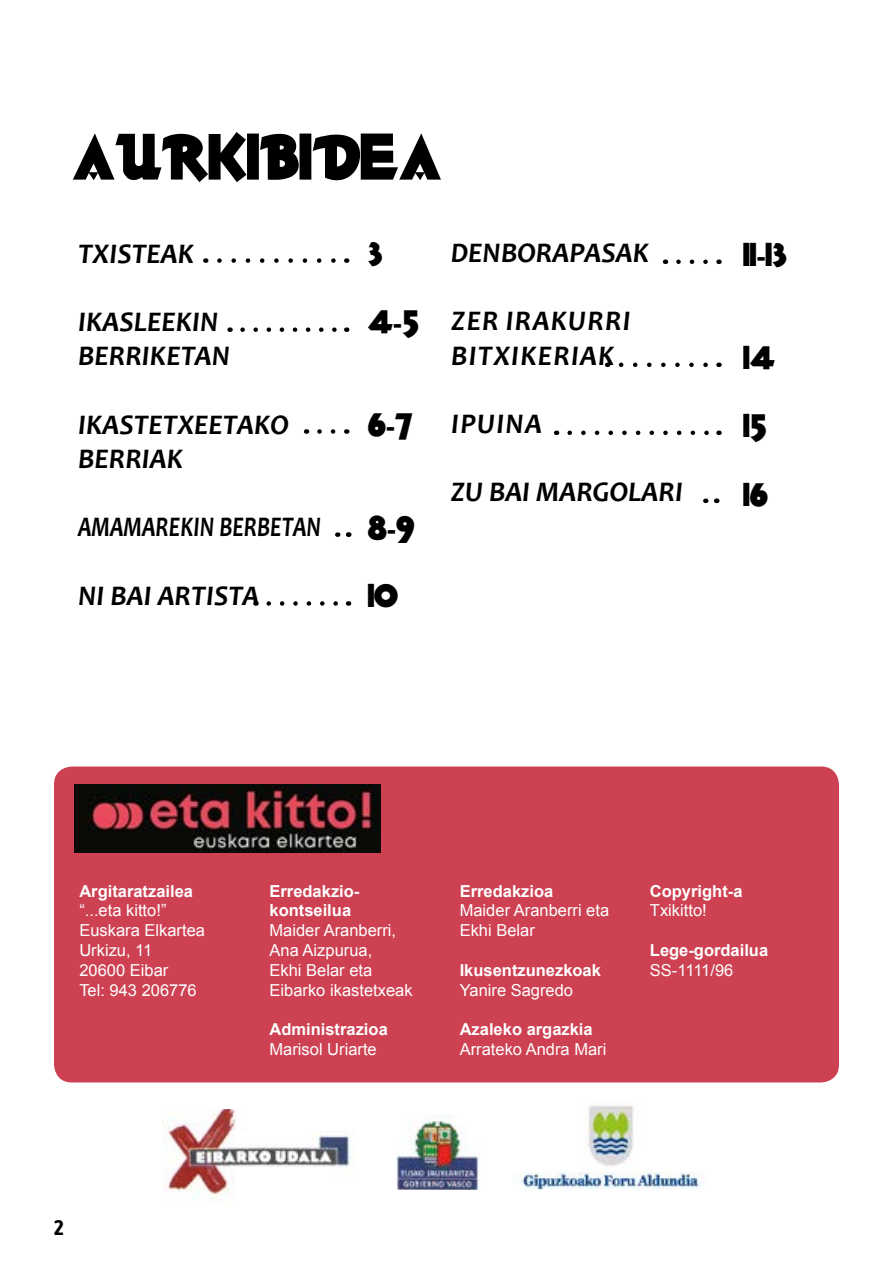
<style>
.page{position:relative;width:893px;height:1263px;background:#fff}
.page>*{position:absolute;margin:0;border:0;box-sizing:border-box;transform-origin:0 0}
.t1{font:57px "Thick Deco";color:#000}
.t2{font:italic 700 28.5px/34.2px "Candara";color:#000}
.t3{font:28.5px "Thick Deco";color:#000}
.t4{font:italic 700 28.5px/34.2px "Candara";letter-spacing:.04em;color:#000}
.t5{font:italic 700 28.5px "Candara";color:#000;scale:.8 1}
.t6{font:700 21px "Asap Condensed";color:#000}
.t7{font:16.5px/19.8px "Arial";color:#fff}
.t8{font:700 16.5px/19.8px "Arial";color:#fff}
</style>
<div class="page">
<img style="left:396px;top:1115px;width:84px;height:74px">
<img style="left:520px;top:1105px;width:181px;height:84px">
<img style="left:163px;top:1109px;width:188px;height:90px">
<svg style="left:219px;top:258px;width:117px;height:5px"></svg>
<svg style="left:243px;top:327px;width:94px;height:5px"></svg>
<svg style="left:319px;top:429px;width:17px;height:5px"></svg>
<svg style="left:337px;top:532px;width:12px;height:5px"></svg>
<svg style="left:269px;top:601px;width:69px;height:5px"></svg>
<svg style="left:570px;top:431px;width:139px;height:4px"></svg>
<svg style="left:678px;top:259px;width:30px;height:5px"></svg>
<svg style="left:621px;top:363px;width:87px;height:4px"></svg>
<svg style="left:705px;top:499px;width:12px;height:4px"></svg>
<div style="left:54px;top:766px;width:785px;height:316px;background:#cd4152;border-radius:18px"></div>
<img style="left:74px;top:784px;width:307px;height:69px">
<h1 class="t1" style="left:72px;top:117px;width:371px">AURKIBIDEA</h1>
<h2 class="t2" style="left:78px;top:236px;width:118px">TXISTEAK</h2>
<h2 class="t3" style="left:368px;top:233px;width:16px">3</h2>
<h2 class="t2" style="left:451px;top:236px;width:200px">DENBORAPASAK</h2>
<h2 class="t2" style="left:78px;top:305px;width:154px">IKASLEEKIN<br>BERRIKETAN</h2>
<h2 class="t3" style="left:368px;top:302px;width:52px">4-5</h2>
<h2 class="t4" style="left:451px;top:304px;width:181px">ZER IRAKURRI<br>BITXIKERIAK</h2>
<h2 class="t2" style="left:78px;top:407px;width:212px">IKASTETXEETAKO<br>BERRIAK</h2>
<h2 class="t3" style="left:368px;top:404px;width:46px">6-7</h2>
<h2 class="t2" style="left:451px;top:407px;width:92px">IPUINA</h2>
<h2 class="t2" style="left:451px;top:475px;width:234px">ZU BAI MARGOLARI</h2>
<h2 class="t5" style="left:78px;top:510px;width:306px">AMAMAREKIN BERBETAN</h2>
<h2 class="t3" style="left:368px;top:507px;width:48px">8-9</h2>
<h2 class="t2" style="left:78px;top:578px;width:183px">NI BAI ARTISTA</h2>
<h2 class="t3" style="left:368px;top:575px;width:32px">10</h2>
<h2 class="t3" style="left:744px;top:235px;width:44px">11-13</h2>
<h2 class="t3" style="left:744px;top:337px;width:33px">14</h2>
<h2 class="t3" style="left:744px;top:406px;width:24px">15</h2>
<h2 class="t3" style="left:744px;top:474px;width:26px">16</h2>
<p class="t8" style="left:79px;top:881px;width:115px">Argitaratzailea</p>
<p class="t7" style="left:79px;top:901px;width:127px">“...eta kitto!”<br>Euskara Elkartea<br>Urkizu, 11<br>20600 Eibar<br>Tel: 943 206776</p>
<p class="t8" style="left:270px;top:881px;width:91px">Erredakzio&shy;kontseilua</p>
<p class="t7" style="left:270px;top:921px;width:145px">Maider Aranberri,<br>Ana Aizpurua,<br>Ekhi Belar eta<br>Eibarko ikastetxeak</p>
<p class="t8" style="left:270px;top:1020px;width:120px">Administrazioa</p>
<p class="t7" style="left:270px;top:1039px;width:109px">Marisol Uriarte</p>
<p class="t8" style="left:460px;top:881px;width:95px">Erredakzioa</p>
<p class="t7" style="left:460px;top:901px;width:151px">Maider Aranberri eta<br>Ekhi Belar</p>
<p class="t8" style="left:460px;top:961px;width:143px">Ikusentzunezkoak</p>
<p class="t7" style="left:460px;top:980px;width:115px">Yanire Sagredo</p>
<p class="t8" style="left:460px;top:1020px;width:134px">Azaleko argazkia</p>
<p class="t7" style="left:460px;top:1039px;width:148px">Arrateko Andra Mari</p>
<p class="t8" style="left:650px;top:881px;width:94px">Copyright-a</p>
<p class="t7" style="left:650px;top:901px;width:58px">Txikitto!</p>
<p class="t8" style="left:650px;top:941px;width:120px">Lege-gordailua</p>
<p class="t7" style="left:650px;top:960px;width:85px">SS-1111/96</p>
<p class="t6" style="left:54px;top:1214px;width:11px">2</p>
</div>
